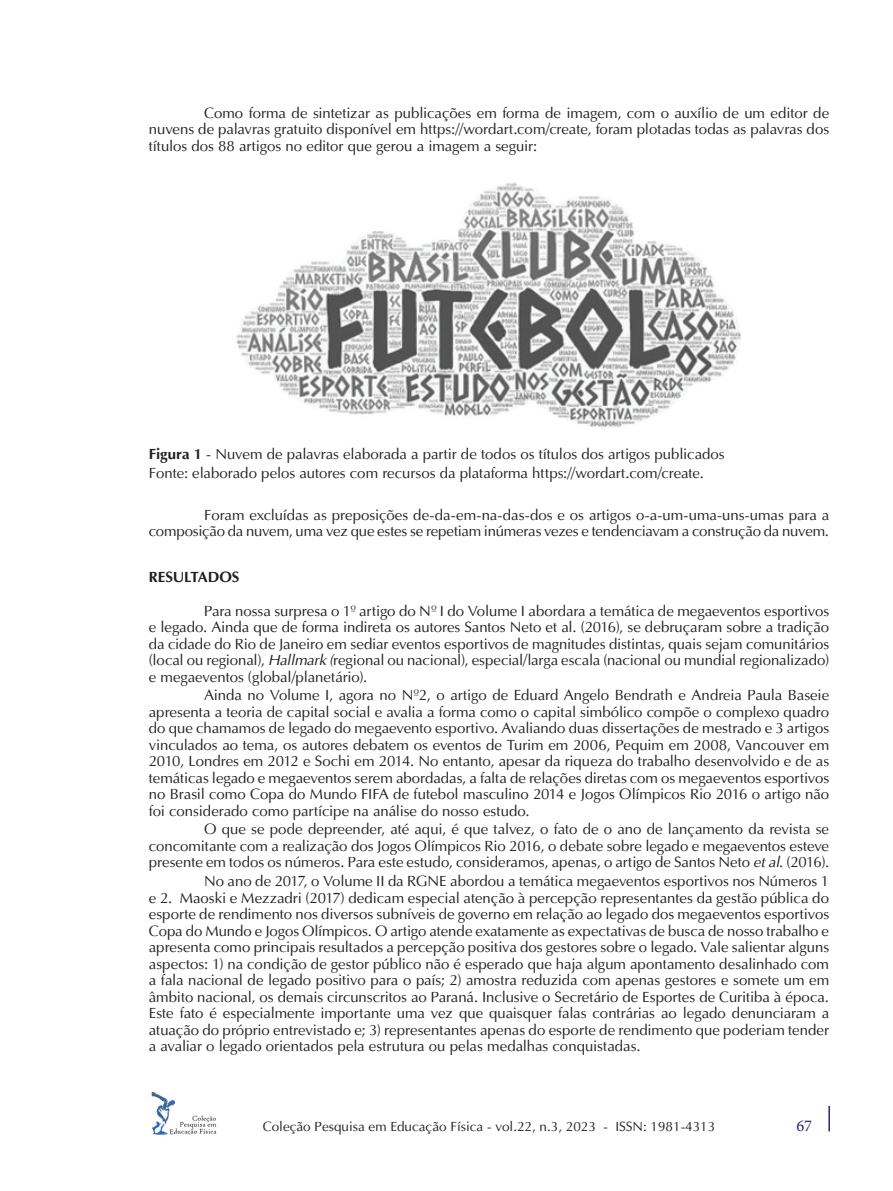
<style>
.page{position:relative;width:893px;height:1191px;background:#fff}
.page>*{position:absolute;margin:0;border:0;box-sizing:border-box;transform-origin:0 0}
.t1{font:16.5px "Minion Pro";color:#282772}
.t2{font:15px/16.5px "Ottawa Plain";letter-spacing:-.005em;color:#231f20;text-align:justify}
.t3{font:700 15px "Ottawa";letter-spacing:-.005em;color:#231f20}
.t4{font:13.5px "Ottawa Plain";color:#231f20}
.s1{font-family:"Ottawa";font-weight:700}
.s2{font-family:"Ottawa";font-style:italic}
</style>
<div class="page">
<hr style="left:828px;top:1106px;width:2px;height:25px;background:#282772">
<img style="left:151px;top:1092px;width:66px;height:42px">
<img style="left:152px;top:1092px;width:23px;height:42px">
<img style="left:236px;top:182px;width:506px;height:246px">
<p class="t2" style="left:149px;top:104px;width:682px;text-indent:55px">Como forma de sintetizar as publicações em forma de imagem, com o auxílio de um editor de nuvens de palavras gratuito disponível em https://wordart.com/create, foram plotadas todas as palavras dos títulos dos 88 artigos no editor que gerou a imagem a seguir:</p>
<p class="t2" style="left:149px;top:445px;width:577px;line-height:18.6px"><span class="s1">Figura 1</span> - Nuvem de palavras elaborada a partir de todos os títulos dos artigos publicados<br>Fonte: elaborado pelos autores com recursos da plataforma https://wordart.com/create.</p>
<p class="t2" style="left:149px;top:507px;width:682px;text-align:right">Foram excluídas as preposições de-da-em-na-das-dos e os artigos o-a-um-uma-uns-umas para a composição da nuvem, uma vez que estes se repetiam inúmeras vezes e tendenciavam a construção da nuvem.</p>
<p class="t3" style="left:149px;top:567px;width:92px">RESULTADOS</p>
<p class="t2" style="left:149px;top:602px;width:682px;text-indent:55px">Para nossa surpresa o 1º artigo do Nº I do Volume I abordara a temática de megaeventos esportivos e legado. Ainda que de forma indireta os autores Santos Neto et al. (2016), se debruçaram sobre a tradição da cidade do Rio de Janeiro em sediar eventos esportivos de magnitudes distintas, quais sejam comunitários (local ou regional), <span class="s2">Hallmark (</span>regional ou nacional), especial/larga escala (nacional ou mundial regionalizado) e megaeventos (global/planetário).</p>
<p class="t2" style="left:149px;top:687px;width:682px;text-indent:55px">Ainda no Volume I, agora no Nº2, o artigo de Eduard Angelo Bendrath e Andreia Paula Baseie apresenta a teoria de capital social e avalia a forma como o capital simbólico compõe o complexo quadro do que chamamos de legado do megaevento esportivo. Avaliando duas dissertações de mestrado e 3 artigos vinculados ao tema, os autores debatem os eventos de Turim em 2006, Pequim em 2008, Vancouver em 2010, Londres em 2012 e Sochi em 2014. No entanto, apesar da riqueza do trabalho desenvolvido e de as temáticas legado e megaeventos serem abordadas, a falta de relações diretas com os megaeventos esportivos no Brasil como Copa do Mundo FIFA de futebol masculino 2014 e Jogos Olímpicos Rio 2016 o artigo não foi considerado como partícipe na análise do nosso estudo.</p>
<p class="t2" style="left:149px;top:821px;width:682px;text-indent:55px">O que se pode depreender, até aqui, é que talvez, o fato de o ano de lançamento da revista se concomitante com a realização dos Jogos Olímpicos Rio 2016, o debate sobre legado e megaeventos esteve presente em todos os números. Para este estudo, consideramos, apenas, o artigo de Santos Neto <span class="s2">et al</span>. (2016).</p>
<p class="t2" style="left:149px;top:873px;width:682px;text-indent:55px">No ano de 2017, o Volume II da RGNE abordou a temática megaeventos esportivos nos Números 1 e 2. Maoski e Mezzadri (2017) dedicam especial atenção à percepção representantes da gestão pública do esporte de rendimento nos diversos subníveis de governo em relação ao legado dos megaeventos esportivos Copa do Mundo e Jogos Olímpicos. O artigo atende exatamente as expectativas de busca de nosso trabalho e apresenta como principais resultados a percepção positiva dos gestores sobre o legado. Vale salientar alguns aspectos: 1) na condição de gestor público não é esperado que haja algum apontamento desalinhado com a fala nacional de legado positivo para o país; 2) amostra reduzida com apenas gestores e somete um em âmbito nacional, os demais circunscritos ao Paraná. Inclusive o Secretário de Esportes de Curitiba à época.<br>Este fato é especialmente importante uma vez que quaisquer falas contrárias ao legado denunciaram a atuação do próprio entrevistado e; 3) representantes apenas do esporte de rendimento que poderiam tender a avaliar o legado orientados pela estrutura ou pelas medalhas conquistadas.</p>
<p class="t4" style="left:263px;top:1119px;width:454px">Coleção Pesquisa em Educação Física - vol.22, n.3, 2023 - ISSN: 1981-4313</p>
<p class="t1" style="left:796px;top:1115px;width:17px">67</p>
</div>
